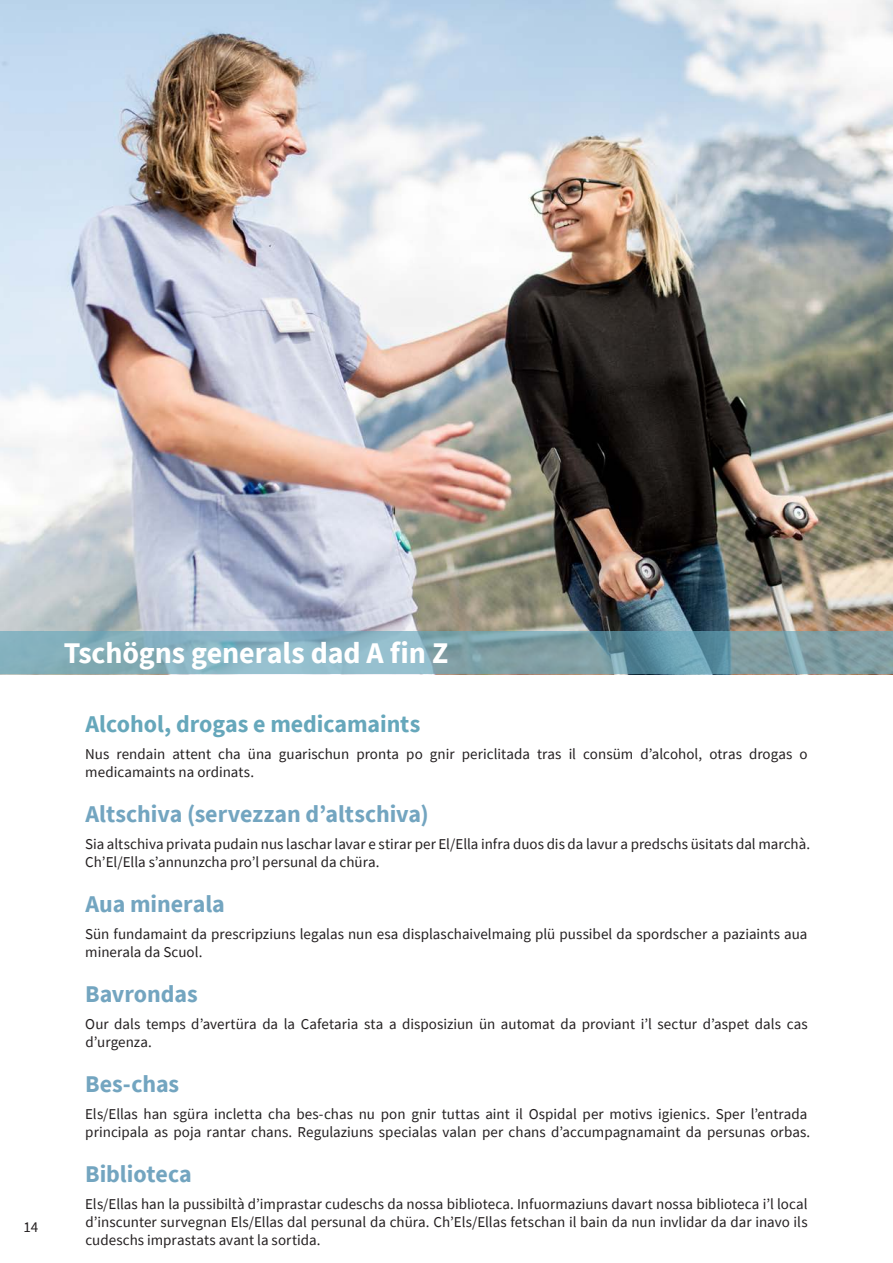
<style>
.page{position:relative;width:893px;height:1263px;background:#fff}
.page>*{position:absolute;margin:0;border:0;box-sizing:border-box;transform-origin:0 0}
.t1{font:700 30px "Source Sans Pro";letter-spacing:-.005em;color:#fff}
.t2{font:700 24px "Source Sans Pro";letter-spacing:-.005em;color:#73a5c0}
.t3{font:700 24px "Source Sans Pro";letter-spacing:-.005em;color:#66a7bb}
.t4{font:15px/18px "Source Sans Pro";color:#231f20}
</style>
<div class="page">
<img style="left:0;top:0;width:893px;height:631px">
<svg style="left:0;top:631px;width:893px;height:43px;background:#7fa7b2"></svg>
<p class="t4" style="left:23px;top:1217px;width:16px">14</p>
<p class="t1" style="left:64px;top:633px;width:386px">Tschögns generals dad A fin Z</p>
<p class="t3" style="left:85px;top:708px;width:336px">Alcohol, drogas e medicamaints</p>
<p class="t4" style="left:85px;top:745px;width:724px">Nus rendain attent cha üna guarischun pronta po gnir periclitada tras il consüm d’alcohol, otras drogas o medicamaints na ordinats.</p>
<p class="t2" style="left:85px;top:798px;width:345px">Altschiva (servezzan d’altschiva)</p>
<p class="t4" style="left:85px;top:835px;width:727px">Sia altschiva privata pudain nus laschar lavar e stirar per El/Ella infra duos dis da lavur a predschs üsitats dal marchà.<br>Ch’El/Ella s’annunzcha pro’l persunal da chüra.</p>
<p class="t2" style="left:85px;top:888px;width:141px">Aua minerala</p>
<p class="t4" style="left:85px;top:925px;width:724px">Sün fundamaint da prescripziuns legalas nun esa displaschaivelmaing plü pussibel da spordscher a paziaints aua minerala da Scuol.</p>
<p class="t2" style="left:85px;top:978px;width:114px">Bavrondas</p>
<p class="t4" style="left:85px;top:1015px;width:724px">Our dals temps d’avertüra da la Cafetaria sta a disposiziun ün automat da proviant i’l sectur d’aspet dals cas d’urgenza.</p>
<p class="t2" style="left:85px;top:1068px;width:96px">Bes-chas</p>
<p class="t4" style="left:85px;top:1105px;width:727px">Els/Ellas han sgüra incletta cha bes-chas nu pon gnir tuttas aint il Ospidal per motivs igienics. Sper l’entrada principala as poja rantar chans. Regulaziuns specialas valan per chans d’accumpagnamaint da persunas orbas.</p>
<p class="t2" style="left:85px;top:1158px;width:108px">Biblioteca</p>
<p class="t4" style="left:85px;top:1195px;width:724px;text-align:justify">Els/Ellas han la pussibiltà d’imprastar cudeschs da nossa biblioteca. Infuormaziuns davart nossa biblioteca i’l local d’inscunter survegnan Els/Ellas dal persunal da chüra. Ch’Els/Ellas fetschan il bain da nun invlidar da dar inavo ils cudeschs imprastats avant la sortida.</p>
</div>
